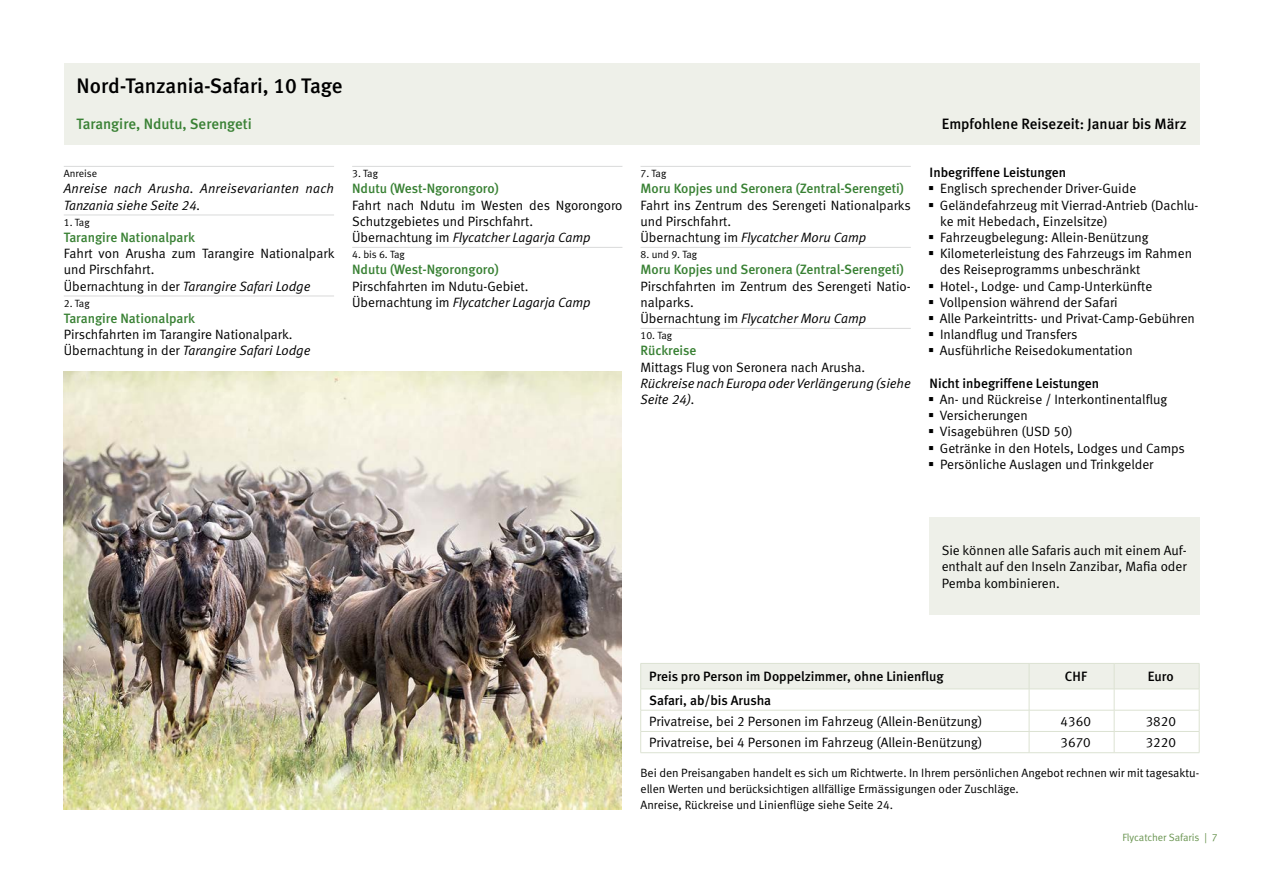
<style>
.page{position:relative;width:1263px;height:893px;background:#fff}
.page>*{position:absolute;margin:0;border:0;box-sizing:border-box;transform-origin:0 0}
.Titel{font:21px "Meta Medium LF";color:#000}
.Titel_Intro{font:15px "Meta Medium LF";color:#000}
.Titel_Intro-2{font:15px "Meta Medium LF";color:#398134}
.Kastentext{font:13.5px/16.2px "Meta Normal LF";color:#000}
.Text{font:13.5px/16.2px "Meta Normal LF";color:#000}
.Text-2{font:italic 13.5px/16.2px "Meta Normal LF";color:#000}
.Reisetag_Titel{font:13.5px "Meta Medium LF";color:#398134}
.Preistabelle_Zeile{font:13.5px "Meta Normal LF";color:#000}
.Preistabelle_Zeile-2{font:13.5px "Meta Medium LF";color:#000}
.Text_Titel{font:13.5px "Meta Medium LF";color:#000}
.Preistabelle_Preis{font:13.5px "Meta Normal LF";color:#000}
.Preistabelle_Preis-2{font:13.5px "Meta Medium LF";color:#000}
.Text_8pt{font:12px/16.2px "Meta Normal LF";color:#000}
.Reisetag_Kleiner_Tit{font:10.5px "Meta Normal LF";color:#000}
.t1{font:10.5px "Meta Normal LF";color:#6a9551}
.s1{font-style:normal}
</style>
<div class="page">
<div style="left:64px;top:64px;width:1135px;height:81px;background:#eef0e9"></div>
<hr style="left:64px;top:166px;width:270px;height:1px;background:#d9dada">
<hr style="left:64px;top:215px;width:270px;height:1px;background:#d9dada">
<hr style="left:64px;top:296px;width:270px;height:1px;background:#d9dada">
<hr style="left:352px;top:166px;width:270px;height:1px;background:#d9dada">
<hr style="left:352px;top:247px;width:270px;height:1px;background:#d9dada">
<hr style="left:640px;top:166px;width:271px;height:1px;background:#d9dada">
<hr style="left:640px;top:247px;width:271px;height:1px;background:#d9dada">
<hr style="left:640px;top:328px;width:271px;height:1px;background:#d9dada">
<hr style="left:1029px;top:752px;width:85px;height:1px;background:#dce2d2">
<hr style="left:1114px;top:752px;width:85px;height:1px;background:#dce2d2">
<hr style="left:640px;top:752px;width:389px;height:1px;background:#dce2d2">
<svg style="left:640px;top:663px;width:560px;height:89px"></svg>
<div style="left:929px;top:517px;width:270px;height:98px;background:#eef0e9"></div>
<img style="left:64px;top:372px;width:558px;height:437px">
<p class="Titel" style="left:77px;top:74px;width:268px">Nord-Tanzania-Safari, 10 Tage</p>
<p class="Titel_Intro-2" style="left:77px;top:115px;width:177px">Tarangire, Ndutu, Serengeti</p>
<p class="Titel_Intro" style="left:942px;top:115px;width:246px">Empfohlene Reisezeit: Januar bis März</p>
<p class="Reisetag_Kleiner_Tit" style="left:64px;top:167px;width:35px">Anreise</p>
<p class="Text-2" style="left:64px;top:180px;width:272px">Anreise nach Arusha. Anreisevarianten nach<br>Tanzania siehe Seite 24.</p>
<p class="Reisetag_Kleiner_Tit" style="left:64px;top:216px;width:27px">1. Tag</p>
<p class="Reisetag_Titel" style="left:64px;top:229px;width:133px">Tarangire Nationalpark</p>
<p class="Text" style="left:64px;top:245px;width:272px">Fahrt von Arusha zum Tarangire Nationalpark und Pirschfahrt.</p>
<p class="Text-2" style="left:64px;top:278px;width:248px"><span class="s1">Übernachtung in der</span> Tarangire Safari Lodge</p>
<p class="Reisetag_Kleiner_Tit" style="left:64px;top:297px;width:27px">2. Tag</p>
<p class="Reisetag_Titel" style="left:64px;top:310px;width:133px">Tarangire Nationalpark</p>
<p class="Text" style="left:64px;top:326px;width:230px">Pirschfahrten im Tarangire Nationalpark.</p>
<p class="Text-2" style="left:64px;top:342px;width:248px"><span class="s1">Übernachtung in der</span> Tarangire Safari Lodge</p>
<p class="Text_Titel" style="left:929px;top:165px;width:138px">Inbegriffene Leistungen</p>
<p class="Kastentext" style="left:940px;top:180px;width:198px">Englisch sprechender Driver-Guide</p>
<p class="Kastentext" style="left:940px;top:197px;width:260px">Geländefahrzeug mit Vierrad-Antrieb (Dachlu&shy;ke mit Hebedach, Einzelsitze)</p>
<p class="Kastentext" style="left:940px;top:229px;width:210px">Fahrzeugbelegung: Allein-Benützung</p>
<p class="Kastentext" style="left:940px;top:245px;width:254px">Kilometerleistung des Fahrzeugs im Rahmen des Reiseprogramms unbeschränkt</p>
<p class="Kastentext" style="left:940px;top:278px;width:214px">Hotel-, Lodge- und Camp-Unterkünfte</p>
<p class="Kastentext" style="left:940px;top:294px;width:179px">Vollpension während der Safari</p>
<p class="Kastentext" style="left:940px;top:310px;width:257px">Alle Parkeintritts- und Privat-Camp-Gebühren</p>
<p class="Kastentext" style="left:940px;top:326px;width:139px">Inlandflug und Transfers</p>
<p class="Kastentext" style="left:940px;top:342px;width:195px">Ausführliche Reisedokumentation</p>
<p class="Text_Titel" style="left:930px;top:375px;width:171px">Nicht inbegriffene Leistungen</p>
<p class="Kastentext" style="left:940px;top:391px;width:229px">An- und Rückreise / Interkontinentalflug</p>
<p class="Kastentext" style="left:940px;top:407px;width:89px">Versicherungen</p>
<p class="Kastentext" style="left:940px;top:423px;width:134px">Visagebühren (USD 50)</p>
<p class="Kastentext" style="left:940px;top:440px;width:246px">Getränke in den Hotels, Lodges und Camps</p>
<p class="Kastentext" style="left:940px;top:456px;width:215px">Persönliche Auslagen und Trinkgelder</p>
<p class="Reisetag_Kleiner_Tit" style="left:352px;top:167px;width:27px">3. Tag</p>
<p class="Reisetag_Titel" style="left:352px;top:181px;width:148px">Ndutu (West-Ngorongoro)</p>
<p class="Text" style="left:352px;top:197px;width:272px">Fahrt nach Ndutu im Westen des Ngorongoro<br>Schutzgebietes und Pirschfahrt.</p>
<p class="Text-2" style="left:352px;top:229px;width:240px"><span class="s1">Übernachtung im</span> Flycatcher Lagarja Camp</p>
<p class="Reisetag_Kleiner_Tit" style="left:352px;top:248px;width:54px">4. bis 6. Tag</p>
<p class="Reisetag_Titel" style="left:352px;top:262px;width:148px">Ndutu (West-Ngorongoro)</p>
<p class="Text" style="left:352px;top:278px;width:178px">Pirschfahrten im Ndutu-Gebiet.</p>
<p class="Text-2" style="left:352px;top:294px;width:240px"><span class="s1">Übernachtung im</span> Flycatcher Lagarja Camp</p>
<p class="Reisetag_Kleiner_Tit" style="left:640px;top:167px;width:27px">7. Tag</p>
<p class="Reisetag_Titel" style="left:640px;top:181px;width:265px">Moru Kopjes und Seronera (Zentral-Serengeti)</p>
<p class="Text" style="left:640px;top:197px;width:272px">Fahrt ins Zentrum des Serengeti Nationalparks und Pirschfahrt.</p>
<p class="Text-2" style="left:640px;top:229px;width:227px"><span class="s1">Übernachtung im</span> Flycatcher Moru Camp</p>
<p class="Reisetag_Kleiner_Tit" style="left:640px;top:248px;width:58px">8. und 9. Tag</p>
<p class="Reisetag_Titel" style="left:640px;top:262px;width:265px">Moru Kopjes und Seronera (Zentral-Serengeti)</p>
<p class="Text" style="left:640px;top:278px;width:272px">Pirschfahrten im Zentrum des Serengeti Natio&shy;nalparks.</p>
<p class="Text-2" style="left:640px;top:310px;width:227px"><span class="s1">Übernachtung im</span> Flycatcher Moru Camp</p>
<p class="Reisetag_Kleiner_Tit" style="left:640px;top:329px;width:33px">10. Tag</p>
<p class="Reisetag_Titel" style="left:640px;top:343px;width:57px">Rückreise</p>
<p class="Text" style="left:640px;top:359px;width:226px">Mittags Flug von Seronera nach Arusha.</p>
<p class="Text-2" style="left:640px;top:375px;width:272px">Rückreise nach Europa oder Verlängerung (siehe<br>Seite 24).</p>
<p class="Kastentext" style="left:942px;top:542px;width:246px;text-align:justify">Sie können alle Safaris auch mit einem Auf&shy;enthalt auf den Inseln Zanzibar, Mafia oder Pemba kombinieren.</p>
<p class="Preistabelle_Zeile-2" style="left:649px;top:669px;width:296px">Preis pro Person im Doppelzimmer, ohne Linienflug</p>
<p class="Preistabelle_Preis-2" style="left:1065px;top:669px;width:23px">CHF</p>
<p class="Preistabelle_Preis-2" style="left:1148px;top:669px;width:27px">Euro</p>
<p class="Preistabelle_Zeile-2" style="left:649px;top:692px;width:124px">Safari, ab/bis Arusha</p>
<p class="Preistabelle_Zeile" style="left:649px;top:714px;width:335px">Privatreise, bei 2 Personen im Fahrzeug (Allein-Benützung)</p>
<p class="Preistabelle_Preis" style="left:1061px;top:714px;width:32px">4360</p>
<p class="Preistabelle_Preis" style="left:1146px;top:714px;width:32px">3820</p>
<p class="Preistabelle_Zeile" style="left:649px;top:735px;width:335px">Privatreise, bei 4 Personen im Fahrzeug (Allein-Benützung)</p>
<p class="Preistabelle_Preis" style="left:1061px;top:735px;width:32px">3670</p>
<p class="Preistabelle_Preis" style="left:1146px;top:735px;width:32px">3220</p>
<p class="Text_8pt" style="left:640px;top:764px;width:560px">Bei den Preisangaben handelt es sich um Richtwerte. In Ihrem persönlichen Angebot rechnen wir mit tagesaktu&shy;ellen Werten und berücksichtigen allfällige Ermässigungen oder Zuschläge.</p>
<p class="Text_8pt" style="left:640px;top:797px;width:254px">Anreise, Rückreise und Linienflüge siehe Seite 24.</p>
<p class="t1" style="left:1122px;top:832px;width:97px">Flycatcher Safaris | 7</p>
</div>
